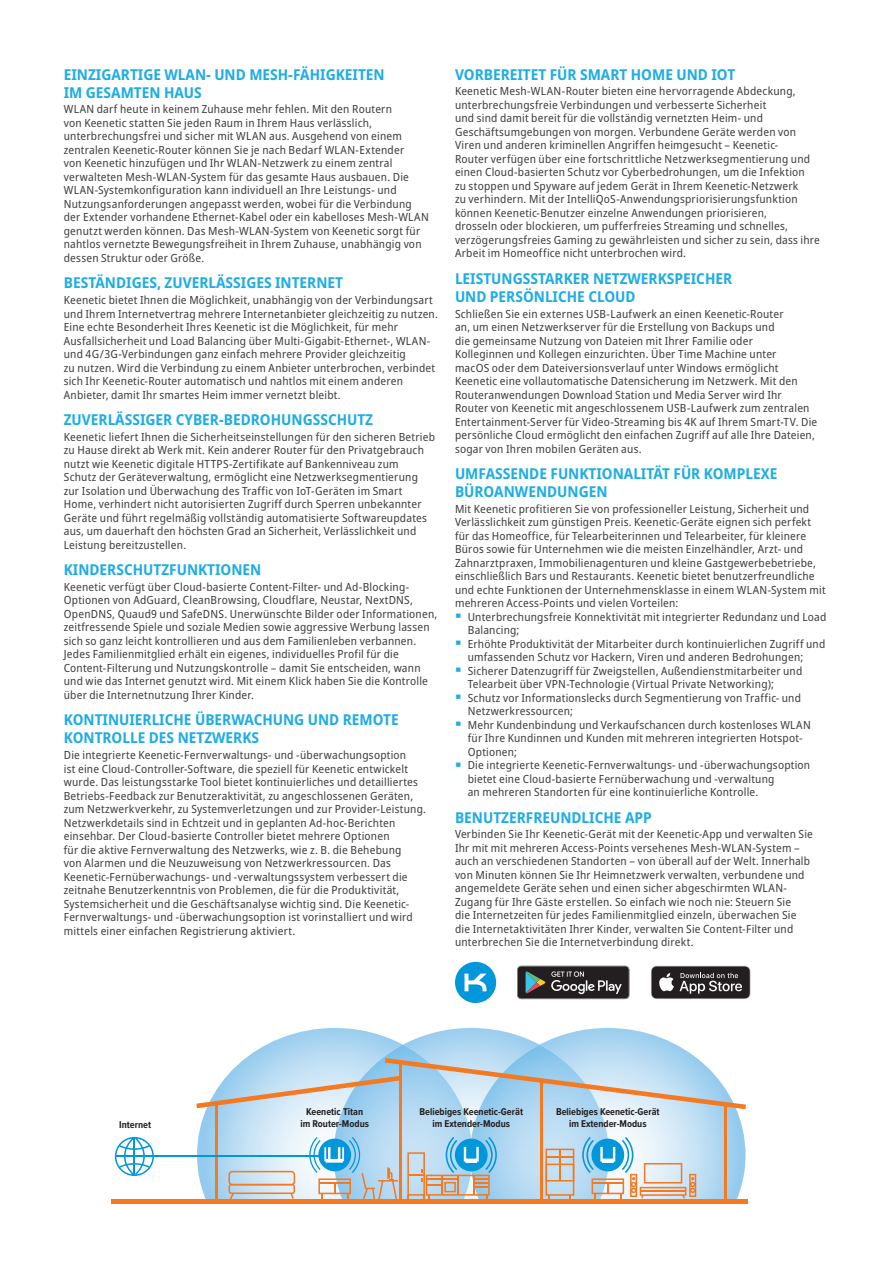
<style>
.page{position:relative;width:893px;height:1263px;background:#fff}
.page>*{position:absolute;margin:0;border:0;box-sizing:border-box;transform-origin:0 0}
.t1{font:700 semi-condensed 15px/18px "Noto Sans";color:#1fade3}
.Text{font:semi-condensed 11.25px/13.5px "Noto Sans";letter-spacing:.02em;color:#3e3e3f}
.t2{font:700 10.2px/12.3px "Proxima Nova Cond";color:#231f20;text-align:center}
.s1{font-family:"Pragmatica TT";font-stretch:normal;font-size:10.8px;color:#1fade3}
</style>
<div class="page">
<div style="left:455px;top:962px;width:41px;height:41px;background:#0097db;border-radius:50%"></div>
<svg style="left:464px;top:973px;width:23px;height:18px"></svg>
<svg style="left:517px;top:966px;width:112px;height:33px;background:#424242"></svg>
<svg style="left:651px;top:966px;width:99px;height:33px;background:#4c494a"></svg>
<img style="left:197px;top:1028px;width:548px;height:176px">
<img style="left:334px;top:1045px;width:275px;height:154px">
<div style="left:172px;top:1202px;width:567px;height:11px;background:#fff"></div>
<svg style="left:228px;top:1171px;width:67px;height:28px;background:#d4cfca"></svg>
<hr style="left:112px;top:1199px;width:636px;height:4px;background:#f47921">
<svg style="left:545px;top:1148px;width:29px;height:50px"></svg>
<svg style="left:407px;top:1137px;width:90px;height:61px;background:#a2c1cf"></svg>
<svg style="left:582px;top:1137px;width:114px;height:61px"></svg>
<hr style="left:400px;top:1063px;width:2px;height:137px;background:#f47921">
<hr style="left:541px;top:1081px;width:2px;height:119px;background:#f47921">
<hr style="left:724px;top:1102px;width:2px;height:98px;background:#f47921">
<hr style="left:216px;top:1102px;width:2px;height:98px;background:#f47921">
<svg style="left:196px;top:1058px;width:550px;height:51px;background:#c2d3de"></svg>
<svg style="left:309px;top:1137px;width:89px;height:62px;background:#a7ccdf"></svg>
<svg style="left:115px;top:1137px;width:39px;height:39px"></svg>
<hr style="left:134px;top:1138px;width:1px;height:37px;background:#0097db">
<hr style="left:117px;top:1156px;width:36px;height:1px;background:#0097db">
<hr style="left:146px;top:1156px;width:176px;height:1px;background:#0097db">
<p class="t1" style="left:64px;top:66px;width:322px">EINZIGARTIGE WLAN- UND MESH-FÄHIGKEITEN<br>IM GESAMTEN HAUS</p>
<p class="Text" style="left:64px;top:103px;width:366px">WLAN darf heute in keinem Zuhause mehr fehlen. Mit den Routern<br>von Keenetic statten Sie jeden Raum in Ihrem Haus verlässlich, unterbrechungsfrei und sicher mit WLAN aus. Ausgehend von einem zentralen Keenetic-Router können Sie je nach Bedarf WLAN-Extender<br>von Keenetic hinzufügen und Ihr WLAN-Netzwerk zu einem zentral verwalteten Mesh-WLAN-System für das gesamte Haus ausbauen. Die WLAN-Systemkonfiguration kann individuell an Ihre Leistungs- und Nutzungsanforderungen angepasst werden, wobei für die Verbindung der Extender vorhandene Ethernet-Kabel oder ein kabelloses Mesh-WLAN genutzt werden können. Das Mesh-WLAN-System von Keenetic sorgt für nahtlos vernetzte Bewegungsfreiheit in Ihrem Zuhause, unabhängig von dessen Struktur oder Größe.</p>
<p class="t1" style="left:64px;top:274px;width:281px">BESTÄNDIGES, ZUVERLÄSSIGES INTERNET</p>
<p class="Text" style="left:64px;top:294px;width:376px">Keenetic bietet Ihnen die Möglichkeit, unabhängig von der Verbindungsart und Ihrem Internetvertrag mehrere Internetanbieter gleichzeitig zu nutzen.<br>Eine echte Besonderheit Ihres Keenetic ist die Möglichkeit, für mehr Ausfallsicherheit und Load Balancing über Multi-Gigabit-Ethernet-, WLAN&shy;und 4G/3G-Verbindungen ganz einfach mehrere Provider gleichzeitig<br>zu nutzen. Wird die Verbindung zu einem Anbieter unterbrochen, verbindet sich Ihr Keenetic-Router automatisch und nahtlos mit einem anderen Anbieter, damit Ihr smartes Heim immer vernetzt bleibt.</p>
<p class="t1" style="left:64px;top:411px;width:311px">ZUVERLÄSSIGER CYBER-BEDROHUNGSSCHUTZ</p>
<p class="Text" style="left:64px;top:430px;width:373px">Keenetic liefert Ihnen die Sicherheitseinstellungen für den sicheren Betrieb zu Hause direkt ab Werk mit. Kein anderer Router für den Privatgebrauch nutzt wie Keenetic digitale HTTPS-Zertifikate auf Bankenniveau zum<br>Schutz der Geräteverwaltung, ermöglicht eine Netzwerksegmentierung zur Isolation und Überwachung des Traffic von IoT-Geräten im Smart Home, verhindert nicht autorisierten Zugriff durch Sperren unbekannter Geräte und führt regelmäßig vollständig automatisierte Softwareupdates aus, um dauerhaft den höchsten Grad an Sicherheit, Verlässlichkeit und Leistung bereitzustellen.</p>
<p class="t1" style="left:64px;top:561px;width:199px">KINDERSCHUTZFUNKTIONEN</p>
<p class="Text" style="left:64px;top:580px;width:375px">Keenetic verfügt über Cloud-basierte Content-Filter- und Ad-Blocking-Optionen von AdGuard, CleanBrowsing, Cloudflare, Neustar, NextDNS, OpenDNS, Quaud9 und SafeDNS. Unerwünschte Bilder oder Informationen, zeitfressende Spiele und soziale Medien sowie aggressive Werbung lassen sich so ganz leicht kontrollieren und aus dem Familienleben verbannen.<br>Jedes Familienmitglied erhält ein eigenes, individuelles Profil für die Content-Filterung und Nutzungskontrolle – damit Sie entscheiden, wann und wie das Internet genutzt wird. Mit einem Klick haben Sie die Kontrolle über die Internetnutzung Ihrer Kinder.</p>
<p class="t1" style="left:64px;top:711px;width:336px">KONTINUIERLICHE ÜBERWACHUNG UND REMOTE<br>KONTROLLE DES NETZWERKS</p>
<p class="Text" style="left:64px;top:748px;width:364px">Die integrierte Keenetic-Fernverwaltungs- und -überwachungsoption<br>ist eine Cloud-Controller-Software, die speziell für Keenetic entwickelt wurde. Das leistungsstarke Tool bietet kontinuierliches und detailliertes Betriebs-Feedback zur Benutzeraktivität, zu angeschlossenen Geräten, zum Netzwerkverkehr, zu Systemverletzungen und zur Provider-Leistung.<br>Netzwerkdetails sind in Echtzeit und in geplanten Ad-hoc-Berichten einsehbar. Der Cloud-basierte Controller bietet mehrere Optionen<br>für die aktive Fernverwaltung des Netzwerks, wie z. B. die Behebung<br>von Alarmen und die Neuzuweisung von Netzwerkressourcen. Das Keenetic-Fernüberwachungs- und -verwaltungssystem verbessert die zeitnahe Benutzerkenntnis von Problemen, die für die Produktivität, Systemsicherheit und die Geschäftsanalyse wichtig sind. Die Keenetic-Fernverwaltungs- und -überwachungsoption ist vorinstalliert und wird mittels einer einfachen Registrierung aktiviert.</p>
<p class="t1" style="left:455px;top:66px;width:282px">VORBEREITET FÜR SMART HOME UND IOT</p>
<p class="Text" style="left:455px;top:85px;width:366px">Keenetic Mesh-WLAN-Router bieten eine hervorragende Abdeckung, unterbrechungsfreie Verbindungen und verbesserte Sicherheit<br>und sind damit bereit für die vollständig vernetzten Heim- und Geschäftsumgebungen von morgen. Verbundene Geräte werden von Viren und anderen kriminellen Angriffen heimgesucht – Keenetic-<br>Router verfügen über eine fortschrittliche Netzwerksegmentierung und einen Cloud-basierten Schutz vor Cyberbedrohungen, um die Infektion<br>zu stoppen und Spyware auf jedem Gerät in Ihrem Keenetic-Netzwerk<br>zu verhindern. Mit der IntelliQoS-Anwendungspriorisierungsfunktion können Keenetic-Benutzer einzelne Anwendungen priorisieren,<br>drosseln oder blockieren, um pufferfreies Streaming und schnelles, verzögerungsfreies Gaming zu gewährleisten und sicher zu sein, dass ihre Arbeit im Homeoffice nicht unterbrochen wird.</p>
<p class="t1" style="left:455px;top:270px;width:279px">LEISTUNGSSTARKER NETZWERKSPEICHER<br>UND PERSÖNLICHE CLOUD</p>
<p class="Text" style="left:455px;top:307px;width:364px">Schließen Sie ein externes USB-Laufwerk an einen Keenetic-Router<br>an, um einen Netzwerkserver für die Erstellung von Backups und<br>die gemeinsame Nutzung von Dateien mit Ihrer Familie oder<br>Kolleginnen und Kollegen einzurichten. Über Time Machine unter<br>macOS oder dem Dateiversionsverlauf unter Windows ermöglicht Keenetic eine vollautomatische Datensicherung im Netzwerk. Mit den Routeranwendungen Download Station und Media Server wird Ihr Router von Keenetic mit angeschlossenem USB-Laufwerk zum zentralen Entertainment-Server für Video-Streaming bis 4K auf Ihrem Smart-TV. Die persönliche Cloud ermöglicht den einfachen Zugriff auf alle Ihre Dateien, sogar von Ihren mobilen Geräten aus.</p>
<p class="t1" style="left:455px;top:465px;width:324px">UMFASSENDE FUNKTIONALITÄT FÜR KOMPLEXE<br>BÜROANWENDUNGEN</p>
<p class="Text" style="left:455px;top:502px;width:372px">Mit Keenetic profitieren Sie von professioneller Leistung, Sicherheit und Verlässlichkeit zum günstigen Preis. Keenetic-Geräte eignen sich perfekt für das Homeoffice, für Telearbeiterinnen und Telearbeiter, für kleinere Büros sowie für Unternehmen wie die meisten Einzelhändler, Arzt- und Zahnarztpraxen, Immobilienagenturen und kleine Gastgewerbebetriebe, einschließlich Bars und Restaurants. Keenetic bietet benutzerfreundliche und echte Funktionen der Unternehmensklasse in einem WLAN-System mit mehreren Access-Points und vielen Vorteilen:</p>
<p class="Text" style="left:468px;top:610px;width:360px;text-indent:-13px"><span class="s1">Ӝ</span> Unterbrechungsfreie Konnektivität mit integrierter Redundanz und Load<br>Balancing;</p>
<p class="Text" style="left:468px;top:637px;width:359px;text-indent:-13px"><span class="s1">Ӝ</span> Erhöhte Produktivität der Mitarbeiter durch kontinuierlichen Zugriff und umfassenden Schutz vor Hackern, Viren und anderen Bedrohungen;</p>
<p class="Text" style="left:468px;top:664px;width:336px;text-indent:-13px"><span class="s1">Ӝ</span> Sicherer Datenzugriff für Zweigstellen, Außendienstmitarbeiter und<br>Telearbeit über VPN-Technologie (Virtual Private Networking);</p>
<p class="Text" style="left:468px;top:691px;width:335px;text-indent:-13px"><span class="s1">Ӝ</span> Schutz vor Informationslecks durch Segmentierung von Traffic- und<br>Netzwerkressourcen;</p>
<p class="Text" style="left:468px;top:718px;width:345px;text-indent:-13px"><span class="s1">Ӝ</span> Mehr Kundenbindung und Verkaufschancen durch kostenloses WLAN für Ihre Kundinnen und Kunden mit mehreren integrierten Hotspot-<br>Optionen;</p>
<p class="Text" style="left:468px;top:759px;width:344px;text-indent:-13px"><span class="s1">Ӝ</span> Die integrierte Keenetic-Fernverwaltungs- und -überwachungsoption bietet eine Cloud-basierte Fernüberwachung und -verwaltung<br>an mehreren Standorten für eine kontinuierliche Kontrolle.</p>
<p class="t1" style="left:455px;top:809px;width:198px">BENUTZERFREUNDLICHE APP</p>
<p class="Text" style="left:455px;top:828px;width:359px">Verbinden Sie Ihr Keenetic-Gerät mit der Keenetic-App und verwalten Sie Ihr mit mit mehreren Access-Points versehenes Mesh-WLAN-System – auch an verschiedenen Standorten – von überall auf der Welt. Innerhalb von Minuten können Sie Ihr Heimnetzwerk verwalten, verbundene und angemeldete Geräte sehen und einen sicher abgeschirmten WLAN-Zugang für Ihre Gäste erstellen. So einfach wie noch nie: Steuern Sie<br>die Internetzeiten für jedes Familienmitglied einzeln, überwachen Sie die Internetaktivitäten Ihrer Kinder, verwalten Sie Content-Filter und unterbrechen Sie die Internetverbindung direkt.</p>
<p class="t2" style="left:300px;top:1105px;width:70px">Keenetic Titan im Router-Modus</p>
<p class="t2" style="left:419px;top:1105px;width:105px">Beliebiges Keenetic-Gerät im Extender-Modus</p>
<p class="t2" style="left:556px;top:1105px;width:105px">Beliebiges Keenetic-Gerät</p>
<p class="t2" style="left:119px;top:1118px;width:33px">Internet</p>
<p class="t2" style="left:569px;top:1117px;width:79px">im Extender-Modus</p>
</div>
